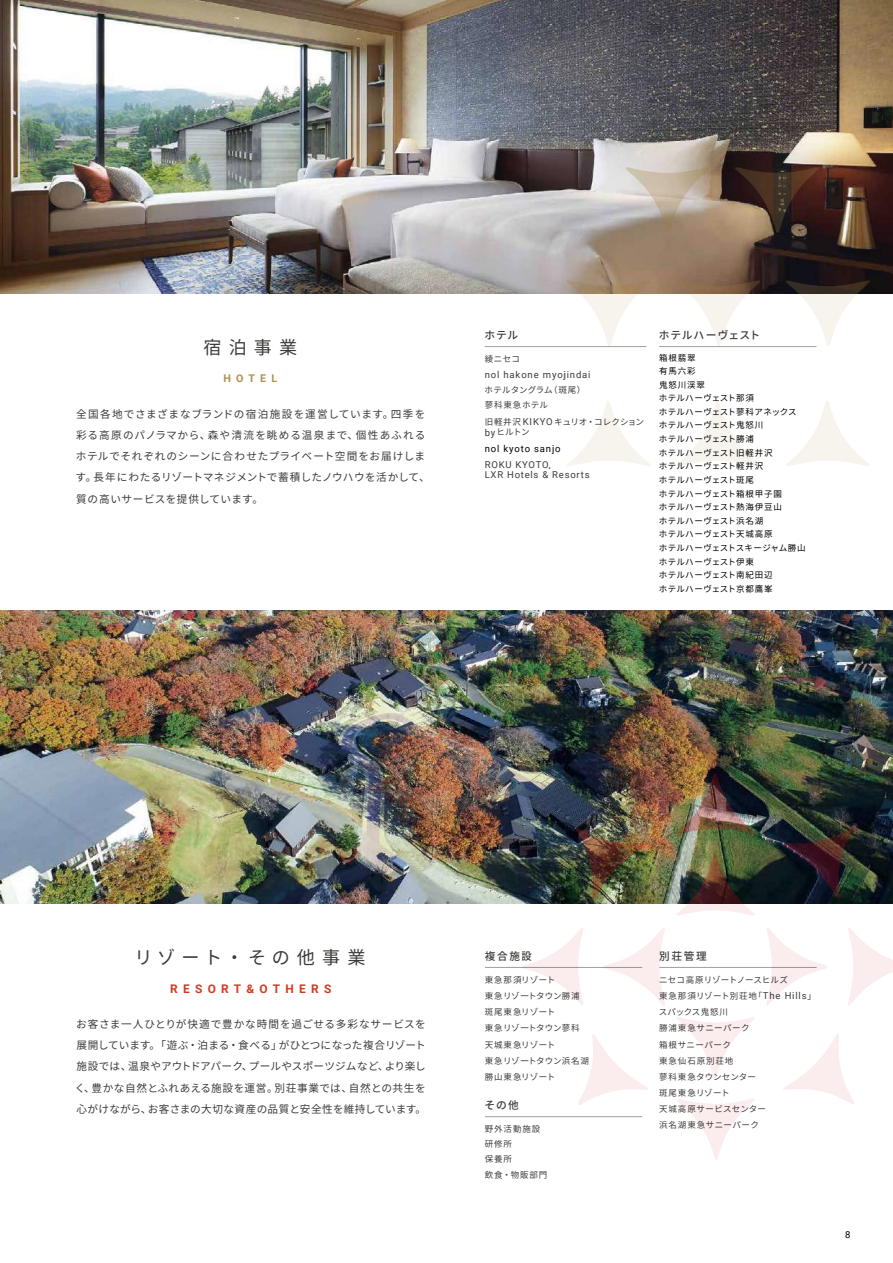
<style>
.page{position:relative;width:893px;height:1263px;background:#fff}
.page>*{position:absolute;margin:0;border:0;box-sizing:border-box;transform-origin:0 0}
.t1{font:18px "Noto Sans CJ Kjp";letter-spacing:.345em;color:#3e3a39}
.t2{font:18px "Noto Sans CJ Kjp";letter-spacing:.39em;color:#3e3a39}
.t3{font:700 11.85px "Roboto";letter-spacing:.445em;color:#d43926}
.t4{font:500 10.8px "Noto Sans CJ Kjp";letter-spacing:.065em;color:#3e3a39}
.t5{font:10.65px/21.3px "Noto Sans CJ Kjp";letter-spacing:.05em;color:#3e3a39}
.t6{font:500 10.65px "Noto Sans CJ Kjp";letter-spacing:.16em;color:#3e3a39}
.t7{font:700 10.65px "Roboto";letter-spacing:.5em;color:#b09050}
.t8{font:9.6px "Roboto";color:#000}
.t9{font:9.45px/10.6px "Roboto";letter-spacing:.08em;color:#3e3a39}
.t10{font:9.45px "Roboto";letter-spacing:.09em;color:#000}
.t11{font:8.55px/13.6px "Noto Sans CJ Kjp";letter-spacing:.04em;color:#000}
.t12{font:8.55px/16.2px "Noto Sans CJ Kjp";letter-spacing:.045em;color:#3e3a39}
.t13{font:8.55px/10.6px "Noto Sans CJ Kjp";letter-spacing:-.01em;color:#3e3a39}
.t14{font:8.55px/15.3px "Noto Sans CJ Kjp";letter-spacing:.1em;color:#3e3a39}
.s1{font-family:"Roboto";font-size:9.45px}
.s2{font-size:10.65px}
</style>
<div class="page">
<img style="left:0;top:0;width:893px;height:293px">
<img style="left:0;top:610px;width:893px;height:294px">
<hr style="left:485px;top:346px;width:161px;height:1px;background:#9fa0a0">
<hr style="left:659px;top:346px;width:157px;height:1px;background:#9fa0a0">
<hr style="left:485px;top:967px;width:157px;height:1px;background:#9fa0a0">
<hr style="left:485px;top:1116px;width:157px;height:1px;background:#9fa0a0">
<hr style="left:659px;top:967px;width:158px;height:1px;background:#9fa0a0">
<svg style="left:604px;top:928px;width:61px;height:77px"></svg>
<svg style="left:522px;top:927px;width:61px;height:78px"></svg>
<svg style="left:767px;top:927px;width:61px;height:78px"></svg>
<svg style="left:677px;top:1017px;width:78px;height:61px"></svg>
<svg style="left:578px;top:1034px;width:70px;height:71px"></svg>
<svg style="left:677px;top:1099px;width:78px;height:61px"></svg>
<svg style="left:783px;top:1034px;width:71px;height:70px"></svg>
<svg style="left:848px;top:927px;width:45px;height:78px"></svg>
<img style="left:676px;top:854px;width:80px;height:62px">
<img style="left:783px;top:827px;width:71px;height:73px">
<img style="left:676px;top:773px;width:80px;height:61px">
<img style="left:577px;top:828px;width:72px;height:71px">
<svg style="left:567px;top:401px;width:84px;height:65px"></svg>
<svg style="left:676px;top:401px;width:84px;height:65px"></svg>
<svg style="left:786px;top:401px;width:84px;height:65px"></svg>
<svg style="left:733px;top:167px;width:87px;height:66px;background:#513a2e"></svg>
<svg style="left:624px;top:167px;width:86px;height:66px;background:#bcae9f"></svg>
<svg style="left:784px;top:280px;width:86px;height:66px"></svg>
<svg style="left:675px;top:280px;width:86px;height:66px"></svg>
<svg style="left:565px;top:280px;width:86px;height:66px"></svg>
<h1 class="t2" style="left:203px;top:337px;width:95px">宿泊事業</h1>
<p class="t7" style="left:223px;top:371px;width:55px">HOTEL</p>
<p class="t5" style="left:75px;top:403px;width:356px">全国各地でさまざまなブランドの宿泊施設を運営しています。四季を彩る高原のパノラマから、森や清流を眺める温泉まで、個性あふれるホテルでそれぞれのシーンに合わせたプライベート空間をお届けします。長年にわたるリゾートマネジメントで蓄積したノウハウを活かして、質の高いサービスを提供しています。</p>
<p class="t4" style="left:484px;top:329px;width:35px">ホテル</p>
<p class="t12" style="left:485px;top:351px;width:37px">綾ニセコ</p>
<p class="t9" style="left:485px;top:369px;width:107px">nol hakone myojindai</p>
<p class="t12" style="left:485px;top:383px;width:102px;line-height:15.3px">ホテルタングラム（斑尾）蓼科東急ホテル</p>
<p class="t13" style="left:485px;top:416px;width:161px">旧軽井沢 <span class="s1">KIKYO</span> キュリオ・コレクション<span class="s1">by</span>ヒルトン</p>
<p class="t10" style="left:485px;top:442px;width:77px">nol kyoto sanjo</p>
<p class="t9" style="left:485px;top:459px;width:106px">ROKU KYOTO,<br>LXR Hotels &amp; Resorts</p>
<p class="t4" style="left:659px;top:329px;width:103px">ホテルハーヴェスト</p>
<p class="t11" style="left:659px;top:351px;width:148px">箱根翡翠<br>有馬六彩<br>鬼怒川渓翠<br>ホテルハーヴェスト那須<br>ホテルハーヴェスト蓼科アネックスホテルハーヴェスト鬼怒川<br>ホテルハーヴェスト勝浦<br>ホテルハーヴェスト旧軽井沢<br>ホテルハーヴェスト軽井沢<br>ホテルハーヴェスト斑尾<br>ホテルハーヴェスト箱根甲子園<br>ホテルハーヴェスト熱海伊豆山<br>ホテルハーヴェスト浜名湖<br>ホテルハーヴェスト天城高原<br>ホテルハーヴェストスキージャム勝山ホテルハーヴェスト伊東<br>ホテルハーヴェスト南紀田辺<br>ホテルハーヴェスト京都鷹峯</p>
<h1 class="t1" style="left:135px;top:947px;width:232px">リゾート・その他事業</h1>
<p class="t3" style="left:170px;top:980px;width:163px">RESORT&amp;OTHERS</p>
<p class="t5" style="left:75px;top:1013px;width:353px;text-align:justify">お客さま一人ひとりが快適で豊かな時間を過ごせる多彩なサービスを展開しています。「遊ぶ・泊まる・食べる」がひとつになった複合リゾート施設では、温泉やアウトドアパーク、プールやスポーツジムなど、より楽しく、豊かな自然とふれあえる施設を運営。別荘事業では、自然との共生を心がけながら、お客さまの大切な資産の品質と安全性を維持しています。</p>
<p class="t6" style="left:485px;top:950px;width:49px">複合施設</p>
<p class="t12" style="left:485px;top:972px;width:106px">東急那須リゾート<br>東急リゾートタウン勝浦斑尾東急リゾート<br>東急リゾートタウン蓼科天城東急リゾート<br>東急リゾートタウン浜名湖勝山東急リゾート</p>
<p class="t4" style="left:485px;top:1099px;width:36px">その<span class="s2">他</span></p>
<p class="t14" style="left:485px;top:1121px;width:64px">野外活動施設研修所<br>保養所<br>飲食・物販部門</p>
<p class="t6" style="left:659px;top:950px;width:49px">別荘管理</p>
<p class="t12" style="left:659px;top:972px;width:159px">ニセコ高原リゾートノースヒルズ<br>東急那須リゾート別荘地「<span class="s1">The Hills</span>」スパックス鬼怒川<br>勝浦東急サニーパーク<br>箱根サニーパーク<br>東急仙石原別荘地<br>蓼科東急タウンセンター<br>斑尾東急リゾート<br>天城高原サービスセンター<br>浜名湖東急サニーパーク</p>
<p class="t8" style="left:845px;top:1228px;width:7px">8</p>
</div>
